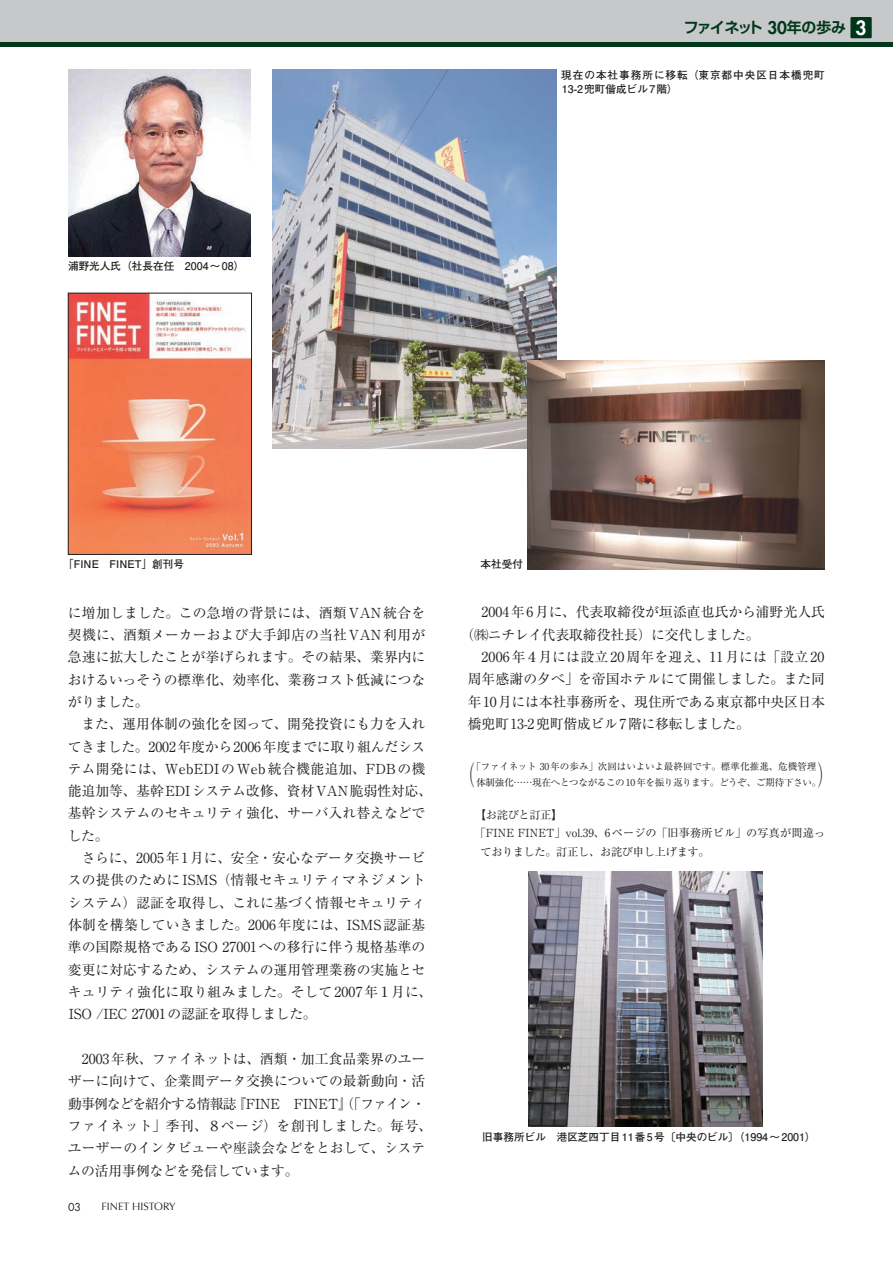
<style>
.page{position:relative;width:893px;height:1263px;background:#fff}
.page>*{position:absolute;margin:0;border:0;box-sizing:border-box;transform-origin:0 0}
.t1{font:26.55px "Ryumin Pr 6 N";color:#231f20;scale:.56 1}
.t2{font:700 14.85px "Shin Go Pr 6 N De";letter-spacing:-.07em;color:#00371a}
.t3{font:13.8px/22.4px "Ryumin Pr 6 N";color:#231f20}
.t4{font:13.8px "Ryumin Pr 6 N";letter-spacing:-.02em;color:#231f20}
.t5{font:11.1px "Ryumin Pr 6 N";letter-spacing:.01em;color:#231f20}
.t6{font:11.1px "Ryumin Pr 6 N";letter-spacing:-.02em;color:#231f20}
.t7{font:700 10.65px "Futo Go B101 Pr 6 N";color:#231f20}
.t8{font:700 10.65px/13.8px "Futo Go B101 Pr 6 N";letter-spacing:.09em;color:#231f20}
.t9{font:10.65px "Optima";color:#231f20}
.t10{font:10.65px "Futura";color:#231f20}
.t11{font:9.6px/15.9px "Ryumin Pr 6 N";letter-spacing:-.02em;color:#231f20;text-align:center}
.s1{font-family:"Futura";font-weight:800;font-size:16.95px}
.s2{font-family:"Futura";font-weight:800;font-size:19.2px;color:#fff}
</style>
<div class="page">
<div style="left:0;top:0;width:893px;height:43px;background:#c7c8ca"></div>
<hr style="left:0;top:43px;width:893px;height:4px;background:#00371a">
<div style="left:850px;top:17px;width:22px;height:21px;background:#00371a"></div>
<img style="left:68px;top:70px;width:183px;height:187px">
<img style="left:272px;top:70px;width:285px;height:378px">
<img style="left:527px;top:361px;width:298px;height:208px">
<svg style="left:68px;top:293px;width:184px;height:262px;background:#eb8f72"></svg>
<img style="left:529px;top:872px;width:234px;height:255px">
<p class="t2" style="left:684px;top:15px;width:184px">ファイネット <span class="s1">30</span>年の歩み <span class="s2">3</span></p>
<p class="t7" style="left:68px;top:258px;width:178px">浦野光人氏（社長在任　2004〜08）</p>
<p class="t8" style="left:561px;top:68px;width:265px">現在の本社事務所に移転（東京都中央区日本橋兜町<br>13-2兜町偕成ビル7階）</p>
<p class="t7" style="left:63px;top:555px;width:122px">「FINE　FINET」創刊号</p>
<p class="t7" style="left:480px;top:555px;width:44px">本社受付</p>
<p class="t3" style="left:68px;top:600px;width:366px">に増加しました。この急増の背景には、酒類VAN統合を契機に、酒類メーカーおよび大手卸店の当社VAN利用が急速に拡大したことが挙げられます。その結果、業界内におけるいっそうの標準化、効率化、業務コスト低減につながりました。<br>　また、運用体制の強化を図って、開発投資にも力を入れてきました。2002年度から2006年度までに取り組んだシステム開発には、WebEDIのWeb統合機能追加、FDBの機能追加等、基幹EDIシステム改修、資材VAN脆弱性対応、基幹システムのセキュリティ強化、サーバ入れ替えなどでした。<br>　さらに、2005年1月に、安全・安心なデータ交換サービスの提供のためにISMS（情報セキュリティマネジメントシステム）認証を取得し、これに基づく情報セキュリティ体制を構築していきました。2006年度には、ISMS認証基準の国際規格であるISO 27001への移行に伴う規格基準の変更に対応するため、システムの運用管理業務の実施とセキュリティ強化に取り組みました。そして2007年１月に、<br>ISO /IEC 27001の認証を取得しました。</p>
<p class="t3" style="left:68px;top:1047px;width:366px">　2003年秋、ファイネットは、酒類・加工食品業界のユーザーに向けて、企業間データ交換についての最新動向・活動事例などを紹介する情報誌『FINE　FINET』（「ファイン・ファイネット」季刊、８ページ）を創刊しました。毎号、ユーザーのインタビューや座談会などをとおして、システムの活用事例などを発信しています。</p>
<p class="t10" style="left:68px;top:1199px;width:15px">03</p>
<p class="t9" style="left:102px;top:1200px;width:76px">FINET HISTORY</p>
<p class="t3" style="left:468px;top:600px;width:359px">　2004年6月に、代表取締役が垣添直也氏から浦野光人氏</p>
<p class="t4" style="left:461px;top:624px;width:300px">（㈱ニチレイ代表取締役社長）に交代しました。</p>
<p class="t3" style="left:468px;top:645px;width:358px">　2006年４月には設立20周年を迎え、11月には「設立20</p>
<p class="t3" style="left:468px;top:667px;width:359px">周年感謝の夕べ」を帝国ホテルにて開催しました。また同</p>
<p class="t3" style="left:468px;top:690px;width:359px">年10月には本社事務所を、現住所である東京都中央区日本</p>
<p class="t3" style="left:468px;top:712px;width:284px">橋兜町13-2兜町偕成ビル7階に移転しました。</p>
<p class="t11" style="left:471px;top:758px;width:351px">「ファイネット 30年の歩み」次回はいよいよ最終回です。標準化推進、危機管理体制強化……現在へとつながるこの10年を振り返ります。どうぞ、ご期待下さい。</p>
<p class="t5" style="left:475px;top:806px;width:90px">【お詫びと訂正】</p>
<p class="t5" style="left:475px;top:824px;width:352px">「FINE FINET」vol.39、6ページの「旧事務所ビル」の写真が間違っ</p>
<p class="t6" style="left:480px;top:843px;width:231px">ておりました。訂正し、お詫び申し上げます。</p>
<h1 class="t1" style="left:460px;top:754px;width:28px">（</h1>
<h1 class="t1" style="left:817px;top:754px;width:28px">）</h1>
<p class="t7" style="left:482px;top:1128px;width:335px">旧事務所ビル　港区芝四丁目11番5号〔中央のビル〕（1994〜2001）</p>
</div>
